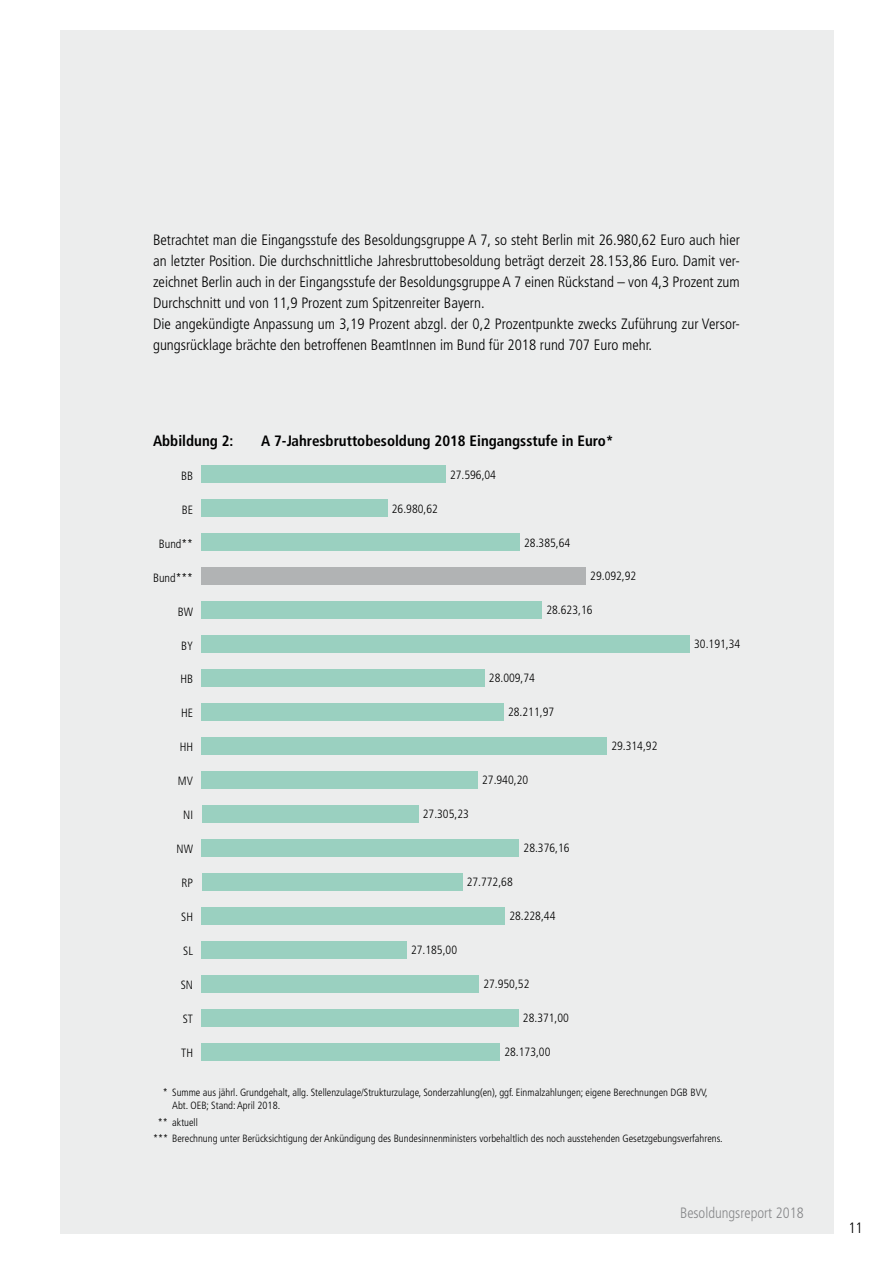
<style>
.page{position:relative;width:893px;height:1263px;background:#fff}
.page>*{position:absolute;margin:0;border:0;box-sizing:border-box;transform-origin:0 0}
.t1{font:300 condensed 15px/21px "Frutiger";color:#000}
.t2{font:700 condensed 15px "Frutiger";color:#000}
.t3{font:300 condensed 15px "Frutiger";color:#87888a}
.t4{font:300 condensed 12px "Frutiger";color:#000}
.t5{font:300 condensed 10.5px/12.6px "Frutiger";color:#000}
</style>
<div class="page">
<div style="left:60px;top:30px;width:773px;height:1203px;background:#eceded"></div>
<div style="left:202px;top:1044px;width:298px;height:17px;background:#9ad0c0"></div>
<div style="left:202px;top:1010px;width:317px;height:17px;background:#9ad0c0"></div>
<div style="left:202px;top:976px;width:277px;height:17px;background:#9ad0c0"></div>
<div style="left:202px;top:942px;width:205px;height:17px;background:#9ad0c0"></div>
<div style="left:202px;top:908px;width:303px;height:17px;background:#9ad0c0"></div>
<div style="left:202px;top:874px;width:260px;height:17px;background:#9ad0c0"></div>
<div style="left:202px;top:840px;width:317px;height:17px;background:#9ad0c0"></div>
<div style="left:202px;top:806px;width:217px;height:17px;background:#9ad0c0"></div>
<div style="left:202px;top:772px;width:276px;height:17px;background:#9ad0c0"></div>
<div style="left:202px;top:738px;width:405px;height:17px;background:#9ad0c0"></div>
<div style="left:202px;top:704px;width:302px;height:17px;background:#9ad0c0"></div>
<div style="left:202px;top:670px;width:283px;height:17px;background:#9ad0c0"></div>
<div style="left:202px;top:636px;width:488px;height:17px;background:#9ad0c0"></div>
<div style="left:202px;top:602px;width:340px;height:17px;background:#9ad0c0"></div>
<div style="left:202px;top:534px;width:318px;height:17px;background:#9ad0c0"></div>
<div style="left:202px;top:500px;width:186px;height:17px;background:#9ad0c0"></div>
<div style="left:202px;top:568px;width:384px;height:17px;background:#b1b3b4"></div>
<div style="left:202px;top:466px;width:244px;height:17px;background:#9ad0c0"></div>
<p class="t1" style="left:153px;top:230px;width:588px">Betrachtet man die Eingangsstufe des Besoldungsgruppe A 7, so steht Berlin mit 26.980,62 Euro auch hier an letzter Position. Die durchschnittliche Jahresbruttobesoldung beträgt derzeit 28.153,86 Euro. Damit ver&shy;zeichnet Berlin auch in der Eingangsstufe der Besoldungsgruppe A 7 einen Rückstand – von 4,3 Prozent zum Durchschnitt und von 11,9 Prozent zum Spitzenreiter Bayern.<br>Die angekündigte Anpassung um 3,19 Prozent abzgl. der 0,2 Prozentpunkte zwecks Zuführung zur Versor&shy;gungsrücklage brächte den betroffenen BeamtInnen im Bund für 2018 rund 707 Euro mehr.</p>
<p class="t2" style="left:153px;top:432px;width:82px">Abbildung 2:</p>
<p class="t2" style="left:261px;top:432px;width:354px">A 7-Jahresbruttobesoldung 2018 Eingangsstufe in Euro*</p>
<p class="t4" style="left:181px;top:469px;width:13px">BB</p>
<p class="t4" style="left:182px;top:503px;width:13px">BE</p>
<p class="t4" style="left:159px;top:537px;width:36px">Bund**</p>
<p class="t4" style="left:153px;top:571px;width:41px">Bund***</p>
<p class="t4" style="left:178px;top:604px;width:17px">BW</p>
<p class="t4" style="left:181px;top:638px;width:13px">BY</p>
<p class="t4" style="left:180px;top:672px;width:14px">HB</p>
<p class="t4" style="left:181px;top:706px;width:13px">HE</p>
<p class="t4" style="left:180px;top:740px;width:15px">HH</p>
<p class="t4" style="left:178px;top:774px;width:17px">MV</p>
<p class="t4" style="left:183px;top:808px;width:11px">NI</p>
<p class="t4" style="left:177px;top:842px;width:18px">NW</p>
<p class="t4" style="left:181px;top:876px;width:13px">RP</p>
<p class="t4" style="left:181px;top:910px;width:13px">SH</p>
<p class="t4" style="left:183px;top:944px;width:11px">SL</p>
<p class="t4" style="left:181px;top:978px;width:14px">SN</p>
<p class="t4" style="left:183px;top:1012px;width:12px">ST</p>
<p class="t4" style="left:181px;top:1046px;width:13px">TH</p>
<p class="t5" style="left:172px;top:1086px;width:537px;text-indent:-9px">* Summe aus jährl. Grundgehalt, allg. Stellenzulage/Strukturzulage, Sonderzahlung(en), ggf. Einmalzahlungen; eigene Berechnungen DGB BVV,<br>Abt. OEB; Stand: April 2018.</p>
<p class="t5" style="left:153px;top:1114px;width:571px;line-height:16.8px;text-indent:5px">** aktuell<br>*** Berechnung unter Berücksichtigung der Ankündigung des Bundesinnenministers vorbehaltlich des noch ausstehenden Gesetzgebungsverfahrens.</p>
<p class="t4" style="left:450px;top:468px;width:48px">27.596,04</p>
<p class="t4" style="left:392px;top:502px;width:48px">26.980,62</p>
<p class="t4" style="left:524px;top:535px;width:48px">28.385,64</p>
<p class="t4" style="left:590px;top:569px;width:48px">29.092,92</p>
<p class="t4" style="left:546px;top:603px;width:48px">28.623,16</p>
<p class="t4" style="left:694px;top:637px;width:48px">30.191,34</p>
<p class="t4" style="left:489px;top:671px;width:48px">28.009,74</p>
<p class="t4" style="left:508px;top:705px;width:48px">28.211,97</p>
<p class="t4" style="left:611px;top:739px;width:48px">29.314,92</p>
<p class="t4" style="left:482px;top:773px;width:48px">27.940,20</p>
<p class="t4" style="left:423px;top:807px;width:48px">27.305,23</p>
<p class="t4" style="left:524px;top:841px;width:48px">28.376,16</p>
<p class="t4" style="left:467px;top:875px;width:48px">27.772,68</p>
<p class="t4" style="left:509px;top:909px;width:48px">28.228,44</p>
<p class="t4" style="left:411px;top:943px;width:48px">27.185,00</p>
<p class="t4" style="left:483px;top:977px;width:48px">27.950,52</p>
<p class="t4" style="left:523px;top:1011px;width:48px">28.371,00</p>
<p class="t4" style="left:504px;top:1045px;width:48px">28.173,00</p>
<p class="t3" style="left:680px;top:1204px;width:125px">Besoldungsreport 2018</p>
<p class="t1" style="left:848px;top:1218px;width:16px">11</p>
</div>
